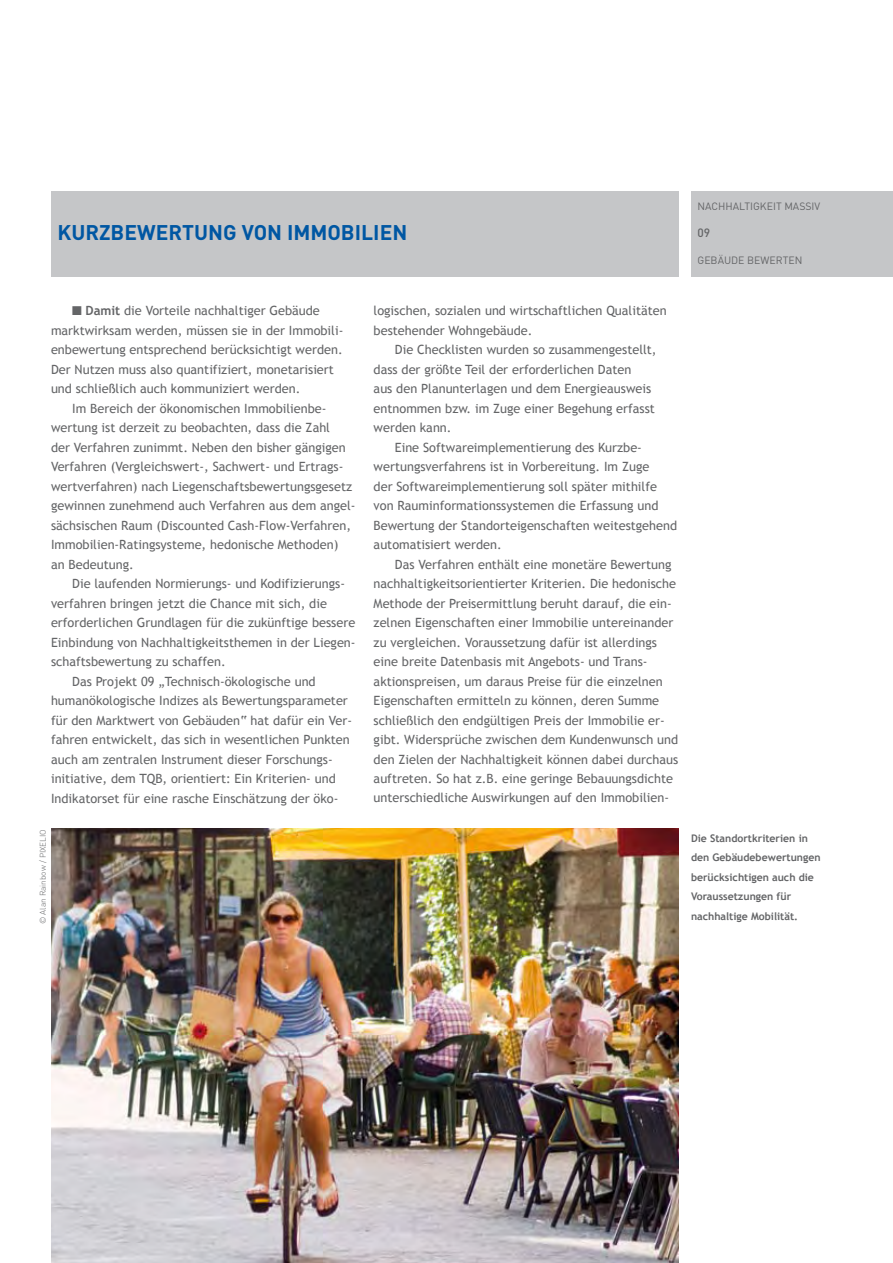
<style>
.page{position:relative;width:893px;height:1263px;background:#fff}
.page>*{position:absolute;margin:0;border:0;box-sizing:border-box;transform-origin:0 0}
.t1{font:700 21px "DIN";color:#0057a3}
.t2{font:12.75px/19.5px "Trebuchet MS";color:#646567}
.t3{font:500 12px "DIN";color:#646567}
.t4{font:700 10.5px/19.5px "Trebuchet MS";color:#646567}
.t5{font:10.5px "DIN";color:#646567}
.t6{font:300 8.25px "DIN";color:#646567}
.s1{font-weight:700}
</style>
<div class="page">
<div style="left:51px;top:191px;width:627px;height:85px;background:#c5c6c8"></div>
<div style="left:691px;top:191px;width:202px;height:85px;background:#c5c6c8"></div>
<img style="left:51px;top:828px;width:627px;height:435px">
<h1 class="t1" style="left:57px;top:219px;width:348px">KURZBEWERTUNG VON IMMOBILIEN</h1>
<p class="t5" style="left:697px;top:199px;width:124px">NACHHALTIGKEIT MASSIV</p>
<p class="t3" style="left:697px;top:225px;width:14px">09</p>
<p class="t5" style="left:697px;top:253px;width:106px">GEBÄU DE BEWERTEN</p>
<p class="t2" style="left:51px;top:301px;width:294px;text-indent:21px">■ <span class="s1">Damit</span> die Vorteile nachhaltiger Gebäude marktwirksam werden, müssen sie in der Immobili&shy;enbewertung entsprechend berücksichtigt werden.<br>Der Nutzen muss also quantifiziert, monetarisiert und schließlich auch kommuniziert werden.</p>
<p class="t2" style="left:51px;top:399px;width:306px;text-indent:21px">Im Bereich der ökonomischen Immobilienbe&shy;wertung ist derzeit zu beobachten, dass die Zahl<br>der Verfahren zunimmt. Neben den bisher gängigen Verfahren (Vergleichswert-, Sachwert- und Ertrags&shy;wertverfahren) nach Liegenschaftsbewertungsgesetz gewinnen zunehmend auch Verfahren aus dem angel&shy;sächsischen Raum (Discounted Cash-Flow-Verfahren, Immobilien-Ratingsysteme, hedonische Methoden)<br>an Bedeutung.</p>
<p class="t2" style="left:72px;top:574px;width:274px">Die laufenden Normierungs- und Kodifizierungs-</p>
<p class="t2" style="left:51px;top:594px;width:277px">verfahren bringen jetzt die Chance mit sich, die</p>
<p class="t2" style="left:51px;top:613px;width:306px">erforderlichen Grundlagen für die zukünftige bessere</p>
<p class="t2" style="left:51px;top:632px;width:306px">Einbindung von Nachhaltigkeitsthemen in der Liegen-</p>
<p class="t2" style="left:51px;top:652px;width:176px">schaftsbewertung zu schaffen.</p>
<p class="t2" style="left:72px;top:671px;width:245px">Das Projekt 09 „Technisch-ökologische und</p>
<p class="t2" style="left:51px;top:691px;width:298px">humanökologische Indizes als Bewertungsparameter</p>
<p class="t2" style="left:51px;top:710px;width:303px">für den Marktwert von Gebäuden“ hat dafür ein Ver-</p>
<p class="t2" style="left:51px;top:730px;width:300px">fahren entwickelt, das sich in wesentlichen Punkten</p>
<p class="t2" style="left:51px;top:749px;width:283px">auch am zentralen Instrument dieser Forschungs-</p>
<p class="t2" style="left:51px;top:769px;width:286px">initiative, dem TQB, orientiert: Ein Kriterien- und</p>
<p class="t2" style="left:51px;top:788px;width:289px">Indikatorset für eine rasche Einschätzung der öko-</p>
<p class="t6" style="left:38px;top:924px;width:96px;rotate:-90deg">© Alan Rainbow / PIXELIO</p>
<p class="t2" style="left:374px;top:301px;width:295px">logischen, sozialen und wirtschaftlichen Qualitäten bestehender Wohngebäude.</p>
<p class="t2" style="left:374px;top:340px;width:284px;text-indent:21px">Die Checklisten wurden so zusammengestellt, dass der größte Teil der erforderlichen Daten<br>aus den Planunterlagen und dem Energieausweis entnommen bzw. im Zuge einer Begehung erfasst werden kann.</p>
<p class="t2" style="left:374px;top:437px;width:305px;text-indent:21px">Eine Softwareimplementierung des Kurzbe&shy;wertungsverfahrens ist in Vorbereitung. Im Zuge<br>der Softwareimplementierung soll später mithilfe von Rauminformationssystemen die Erfassung und Bewertung der Standorteigenschaften weitestgehend automatisiert werden.</p>
<p class="t2" style="left:374px;top:554px;width:306px;text-indent:21px">Das Verfahren enthält eine monetäre Bewertung nachhaltigkeitsorientierter Kriterien. Die hedonische Methode der Preisermittlung beruht darauf, die ein&shy;zelnen Eigenschaften einer Immobilie untereinander zu vergleichen. Voraussetzung dafür ist allerdings eine breite Datenbasis mit Angebots- und Trans&shy;aktionspreisen, um daraus Preise für die einzelnen Eigenschaften ermitteln zu können, deren Summe schließlich den endgültigen Preis der Immobilie er&shy;gibt. Widersprüche zwischen dem Kundenwunsch und den Zielen der Nachhaltigkeit können dabei durchaus auftreten. So hat z.B. eine geringe Bebauungsdichte unterschiedliche Auswirkungen auf den Immobilien-</p>
<p class="t4" style="left:691px;top:828px;width:131px">Die Standortkriterien in den Gebäudebewertungen berücksichtigen auch die<br>Voraussetzungen für nachhaltige Mobilität.</p>
</div>
